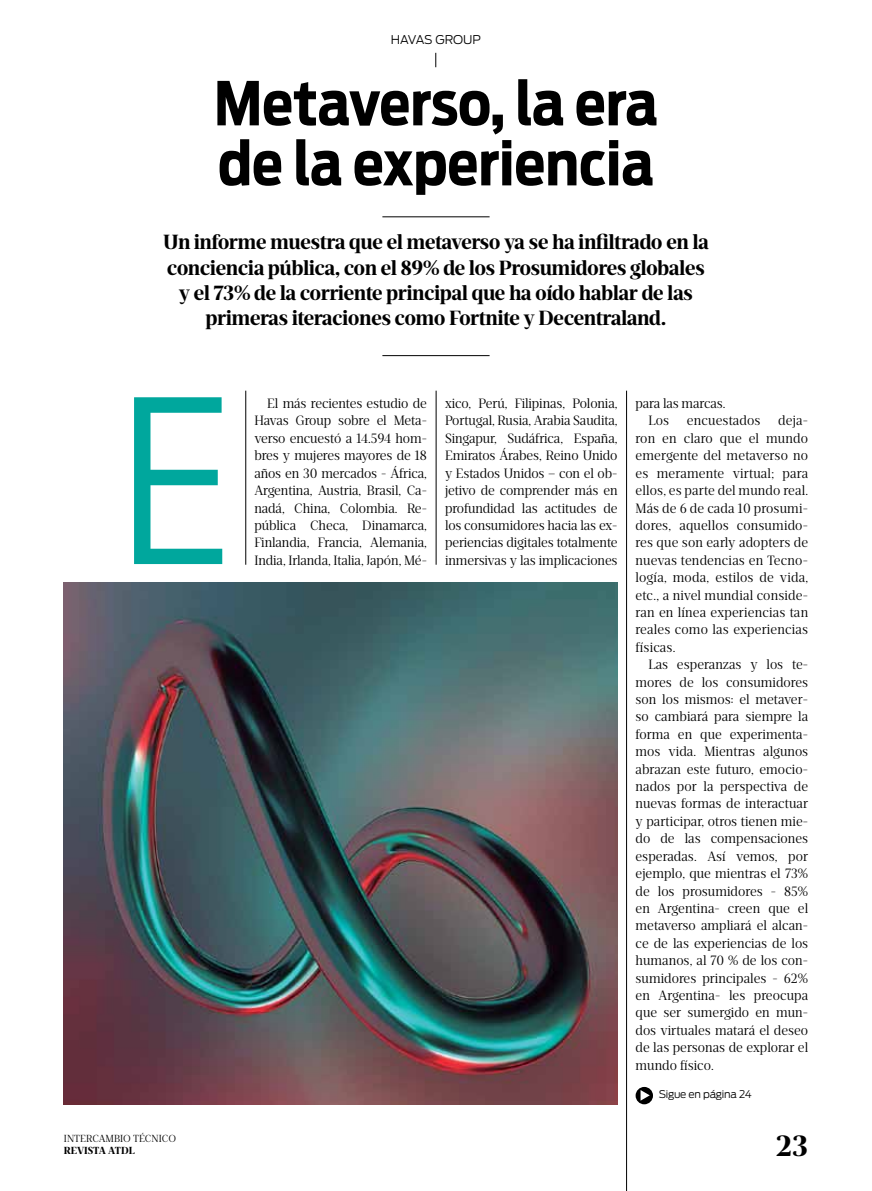
<style>
.page{position:relative;width:872px;height:1191px;background:#fff}
.page>*{position:absolute;margin:0;border:0;box-sizing:border-box;transform-origin:0 0}
.t1{font:300 225px "Antenna Cond";color:#00a79d}
.t2{font:700 60px/60px "Antenna Cond";color:#000}
.t3{font:700 30px "Ardina Text";color:#000}
.t4{font:700 21px/25.2px "Ardina Text";letter-spacing:-.03em;color:#000;text-align:center}
.t5{font:13.8px/17.4px "Ardina Text";letter-spacing:-.005em;color:#000;text-align:justify}
.t6{font:300 12px "Antenna";color:#000}
.t7{font:10.5px "Ardina Text";color:#000}
.t8{font:300 10.5px "Antenna";letter-spacing:-.02em;color:#000}
.t9{font:700 10.5px "Ardina Text";letter-spacing:-.01em;color:#000}
</style>
<div class="page">
<svg style="left:435px;top:53px;width:1px;height:14px"></svg>
<hr style="left:626px;top:391px;width:1px;height:800px;background:#000">
<hr style="left:436px;top:391px;width:1px;height:174px;background:#000">
<hr style="left:245px;top:391px;width:1px;height:174px;background:#000">
<hr style="left:382px;top:216px;width:107px;height:1px;background:#000">
<hr style="left:382px;top:355px;width:107px;height:1px;background:#000">
<img style="left:64px;top:582px;width:553px;height:522px">
<div style="left:635px;top:1087px;width:18px;height:17px;background:#000;border-radius:50%"></div>
<svg style="left:640px;top:1090px;width:10px;height:10px"></svg>
<p class="t6" style="left:391px;top:32px;width:92px">HAVAS GROUP</p>
<h2 class="t2" style="left:214px;top:74px;width:445px">Metaverso, la era de la experiencia</h2>
<h3 class="t4" style="left:163px;top:230px;width:547px">Un informe muestra que el metaverso ya se ha infiltrado en la conciencia pública, con el 89% de los Prosumidores globales y el 73% de la corriente principal que ha oído hablar de las primeras iteraciones como Fortnite y Decentraland.</h3>
<h1 class="t1" style="left:119px;top:348px;width:115px">E</h1>
<p class="t7" style="left:64px;top:1132px;width:114px">intercambio técnico</p>
<p class="t9" style="left:64px;top:1144px;width:73px">revista atdl</p>
<p class="t5" style="left:254px;top:394px;width:174px;text-indent:13px">El más recientes estudio de Havas Group sobre el Meta&shy;verso encuestó a 14.594 hom&shy;bres y mujeres mayores de 18 años en 30 mercados - África, Argentina, Austria, Brasil, Ca&shy;nadá, China, Colombia. Re&shy;pública Checa, Dinamarca, Finlandia, Francia, Alemania, India, Irlanda, Italia, Japón, Mé-</p>
<p class="t5" style="left:445px;top:394px;width:174px">xico, Perú, Filipinas, Polonia, Portugal, Rusia, Arabia Saudita, Singapur, Sudáfrica, España, Emiratos Árabes, Reino Unido y Estados Unidos – con el ob&shy;jetivo de comprender más en profundidad las actitudes de los consumidores hacia las ex&shy;periencias digitales totalmente inmersivas y las implicaciones</p>
<p class="t5" style="left:648px;top:394px;width:78px;text-indent:-13px">para las marcas.<br>Los</p>
<p class="t5" style="left:635px;top:412px;width:174px;text-indent:143px">deja&shy;ron en claro que el mundo emergente del metaverso no es meramente virtual; para ellos, es parte del mundo real.<br>Más de 6 de cada 10 prosumi&shy;dores, aquellos consumido&shy;res que son early adopters de nuevas tendencias en Tecno&shy;logía, moda, estilos de vida, etc., a nivel mundial conside&shy;ran en línea experiencias tan reales como las experiencias físicas.</p>
<p class="t5" style="left:635px;top:655px;width:174px;text-indent:13px">Las esperanzas y los te&shy;mores de los consumidores son los mismos: el metaver&shy;so cambiará para siempre la forma en que experimenta&shy;mos vida. Mientras algunos abrazan este futuro, emocio&shy;nados por la perspectiva de nuevas formas de interactuar y participar, otros tienen mie&shy;do de las compensaciones esperadas. Así vemos, por ejemplo, que mientras el 73% de los prosumidores - 85% en Argentina- creen que el metaverso ampliará el alcan&shy;ce de las experiencias de los humanos, al 70 % de los con&shy;sumidores principales - 62% en Argentina- les preocupa que ser sumergido en mun&shy;dos virtuales matará el deseo de las personas de explorar el mundo físico.</p>
<p class="t5" style="left:687px;top:412px;width:75px">encuestados</p>
<p class="t8" style="left:658px;top:1088px;width:95px">Sigue en página 24</p>
<h3 class="t3" style="left:776px;top:1129px;width:34px">23</h3>
</div>
